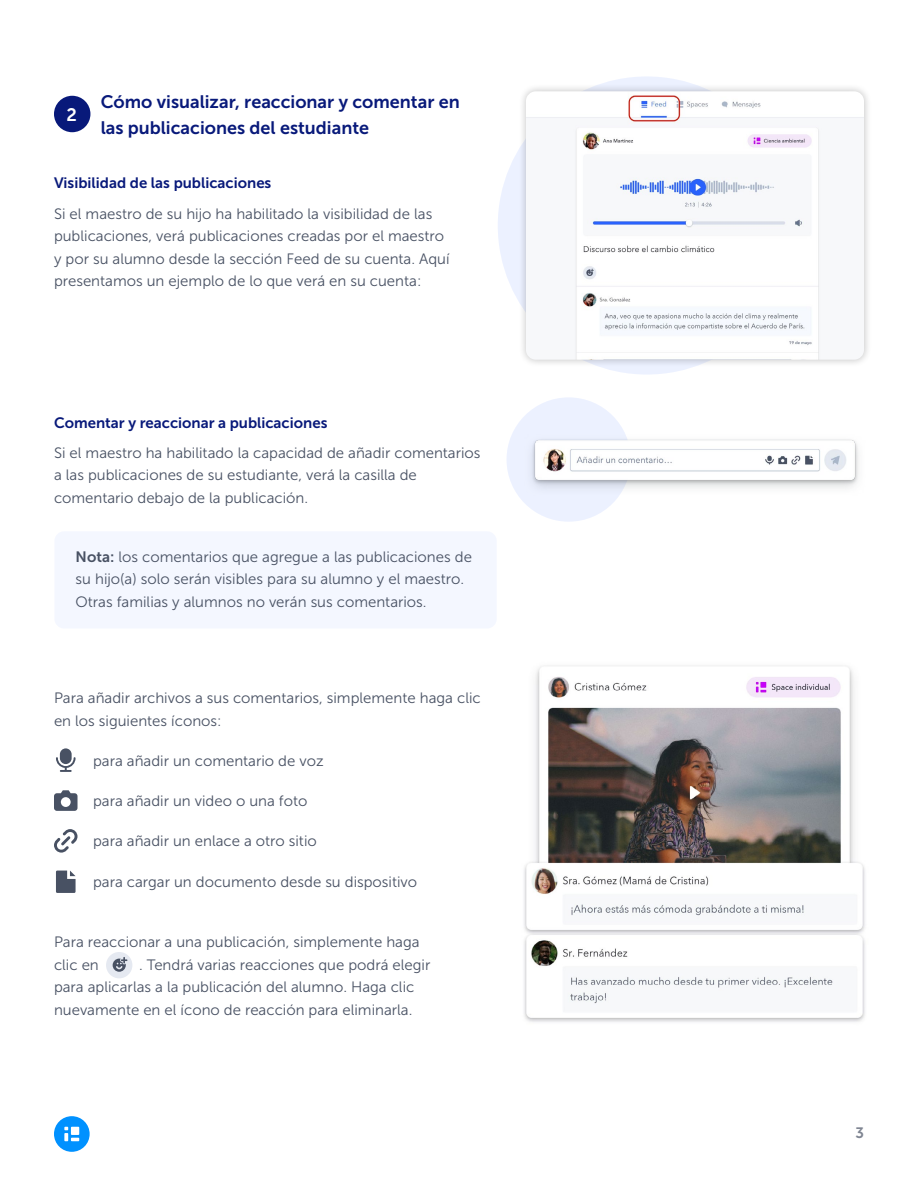
<style>
.page{position:relative;width:918px;height:1188px;background:#fff}
.page>*{position:absolute;margin:0;border:0;box-sizing:border-box;transform-origin:0 0}
.t1{font:18px/25.5px "Museo Sans 700";color:#08197a}
.t2{font:18px "Museo Sans 700";color:#fff}
.t3{font:15px/22.5px "Museo Sans 300";color:#485163}
.t4{font:15px "Museo Sans 700";color:#08197a}
.t5{font:15px "Museo Sans 700";color:#7f8592}
.s1{font-family:"Museo Sans 700"}
</style>
<div class="page">
<div style="left:54px;top:1116px;width:36px;height:36px;background:#0091ff;border-radius:50%"></div>
<svg style="left:64px;top:1127px;width:15px;height:14px"></svg>
<div style="left:54px;top:96px;width:36px;height:36px;background:#08197a;border-radius:18px"></div>
<div style="left:54px;top:531px;width:443px;height:98px;background:#f4f7ff;border-radius:10px"></div>
<svg style="left:56px;top:748px;width:20px;height:24px"></svg>
<svg style="left:54px;top:790px;width:24px;height:21px"></svg>
<svg style="left:54px;top:829px;width:24px;height:24px"></svg>
<svg style="left:56px;top:871px;width:20px;height:22px"></svg>
<img style="left:524px;top:665px;width:341px;height:357px">
<div style="left:498px;top:76px;width:298px;height:299px;background:#ecf1ff;border-radius:50%"></div>
<div style="left:518px;top:83px;width:354px;height:285px;background:#000;opacity:.25"></div>
<img style="left:526px;top:91px;width:338px;height:269px">
<div style="left:507px;top:397px;width:124px;height:125px;background:#ecf1ff;border-radius:50%"></div>
<img style="left:532px;top:436px;width:327px;height:53px">
<div style="left:106px;top:952px;width:26px;height:26px;background:#e5e9f1;border-radius:13px"></div>
<svg style="left:113px;top:957px;width:14px;height:15px"></svg>
<p class="t2" style="left:67px;top:104px;width:12px">2</p>
<p class="t1" style="left:101px;top:89px;width:361px">Cómo visualizar, reaccionar y comentar en las publicaciones del estudiante</p>
<p class="t4" style="left:54px;top:175px;width:219px">Visibilidad de las publicaciones</p>
<p class="t3" style="left:54px;top:202px;width:397px">Si el maestro de su hijo ha habilitado la visibilidad de las publicaciones, verá publicaciones creadas por el maestro y por su alumno desde la sección Feed de su cuenta. Aquí presentamos un ejemplo de lo que verá en su cuenta:</p>
<p class="t4" style="left:54px;top:414px;width:275px">Comentar y reaccionar a publicaciones</p>
<p class="t3" style="left:54px;top:441px;width:428px">Si el maestro ha habilitado la capacidad de añadir comentarios a las publicaciones de su estudiante, verá la casilla de comentario debajo de la publicación.</p>
<p class="t3" style="left:76px;top:545px;width:398px"><span class="s1">Nota:</span> los comentarios que agregue a las publicaciones de su hijo(a) solo serán visibles para su alumno y el maestro.<br>Otras familias y alumnos no verán sus comentarios.</p>
<p class="t3" style="left:54px;top:687px;width:428px">Para añadir archivos a sus comentarios, simplemente haga clic en los siguientes íconos:</p>
<p class="t3" style="left:93px;top:749px;width:232px">para añadir un comentario de voz</p>
<p class="t3" style="left:93px;top:790px;width:216px">para añadir un video o una foto</p>
<p class="t3" style="left:93px;top:830px;width:225px">para añadir un enlace a otro sitio</p>
<p class="t3" style="left:93px;top:870px;width:326px">para cargar un documento desde su dispositivo</p>
<p class="t3" style="left:54px;top:931px;width:367px">Para reaccionar a una publicación, simplemente haga clic en</p>
<p class="t3" style="left:54px;top:953px;width:378px;text-indent:85px">. Tendrá varias reacciones que podrá elegir para aplicarlas a la publicación del alumno. Haga clic nuevamente en el ícono de reacción para eliminarla.</p>
<p class="t5" style="left:855px;top:1124px;width:10px">3</p>
</div>
